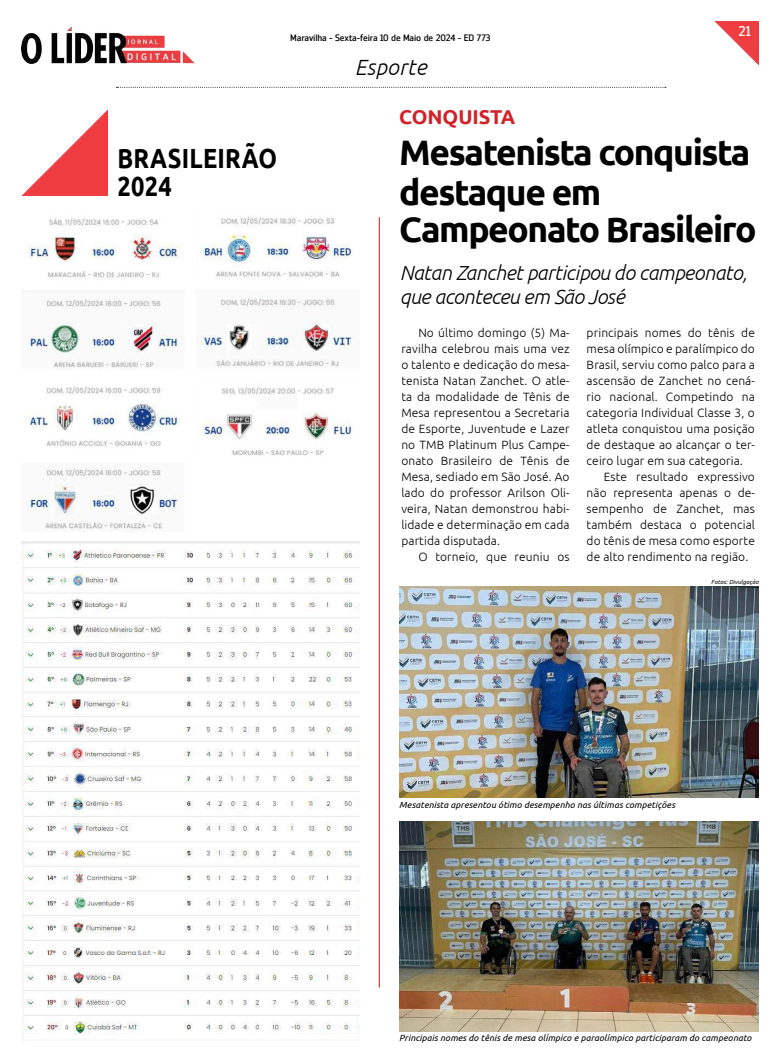
<style>
.page{position:relative;width:780px;height:1063px;background:#fff}
.page>*{position:absolute;margin:0;border:0;box-sizing:border-box;transform-origin:0 0}
.t1{font:700 35.4px/38.5px "Ubuntu";letter-spacing:-.04em;color:#000}
.t2{font:700 27.7px/27.7px "Ubuntu";letter-spacing:.01em;color:#000;scale:.85 1}
.t3{font:italic 300 22px "Ubuntu";letter-spacing:.01em;color:#000}
.t4{font:italic 300 20.3px/24.4px "Ubuntu";letter-spacing:-.02em;color:#000}
.t5{font:700 20px "Ubuntu";color:#d22229}
.t6{font:14px "Zemestro Std";color:#fff}
.t7{font:300 12px/16px "Ubuntu";letter-spacing:.01em;color:#000;text-align:justify}
.t8{font:9.3px "Zemestro Std";letter-spacing:-.01em;color:#000}
.t9{font:italic 9px "Ubuntu";letter-spacing:.01em;color:#000}
.t10{font:italic 6px "Ubuntu";letter-spacing:.01em;color:#000}
</style>
<div class="page">
<img style="left:714px;top:21px;width:44px;height:44px">
<img style="left:22px;top:26px;width:172px;height:38px">
<svg style="left:116px;top:87px;width:550px;height:1px"></svg>
<img style="left:21px;top:110px;width:86px;height:86px">
<hr style="left:379px;top:217px;width:1px;height:771px;background:#ce161d">
<img style="left:21px;top:542px;width:338px;height:499px">
<img style="left:399px;top:587px;width:359px;height:211px">
<img style="left:399px;top:821px;width:359px;height:211px">
<img style="left:27px;top:217px;width:326px;height:315px">
<h2 class="t2" style="left:117px;top:144px;width:189px">BRASILEIRÃO<br>2024</h2>
<p class="t8" style="left:290px;top:32px;width:202px">Maravilha - Sexta-feira 10 de Maio de 2024 - ED 773</p>
<h3 class="t3" style="left:355px;top:54px;width:73px">Esporte</h3>
<p class="t6" style="left:738px;top:23px;width:14px">21</p>
<h3 class="t5" style="left:399px;top:105px;width:117px">CONQUISTA</h3>
<h1 class="t1" style="left:399px;top:133px;width:359px">Mesatenista conquista destaque em<br>Campeonato Brasileiro</h1>
<h3 class="t4" style="left:400px;top:260px;width:349px">Natan Zanchet participou do campeonato, que aconteceu em São José</h3>
<p class="t7" style="left:401px;top:324px;width:170px;text-indent:17px">No último domingo (5) Ma&shy;ravilha celebrou mais uma vez o talento e dedicação do mesa&shy;tenista Natan Zanchet. O atle&shy;ta da modalidade de Tênis de Mesa representou a Secretaria de Esporte, Juventude e Lazer no TMB Platinum Plus Campe&shy;onato Brasileiro de Tênis de Mesa, sediado em São José. Ao lado do professor Arilson Oli&shy;veira, Natan demonstrou habi&shy;lidade e determinação em cada partida disputada.</p>
<p class="t7" style="left:418px;top:548px;width:153px">O torneio, que reuniu os</p>
<p class="t7" style="left:586px;top:324px;width:170px">principais nomes do tênis de mesa olímpico e paralímpico do Brasil, serviu como palco para a ascensão de Zanchet no cená&shy;rio nacional. Competindo na categoria Individual Classe 3, o atleta conquistou uma posição de destaque ao alcançar o ter&shy;ceiro lugar em sua categoria.</p>
<p class="t7" style="left:586px;top:468px;width:170px;text-indent:17px">Este resultado expressivo não representa apenas o de&shy;sempenho de Zanchet, mas também destaca o potencial do tênis de mesa como esporte de alto rendimento na região.</p>
<p class="t10" style="left:711px;top:579px;width:49px">Fotos: Divulgação</p>
<p class="t9" style="left:399px;top:799px;width:277px">Mesatenista apresentou ótimo desempenho nas últimas competições</p>
<p class="t9" style="left:399px;top:1032px;width:354px">Principais nomes do tênis de mesa olímpico e paraolímpico participaram do campeonato</p>
</div>
